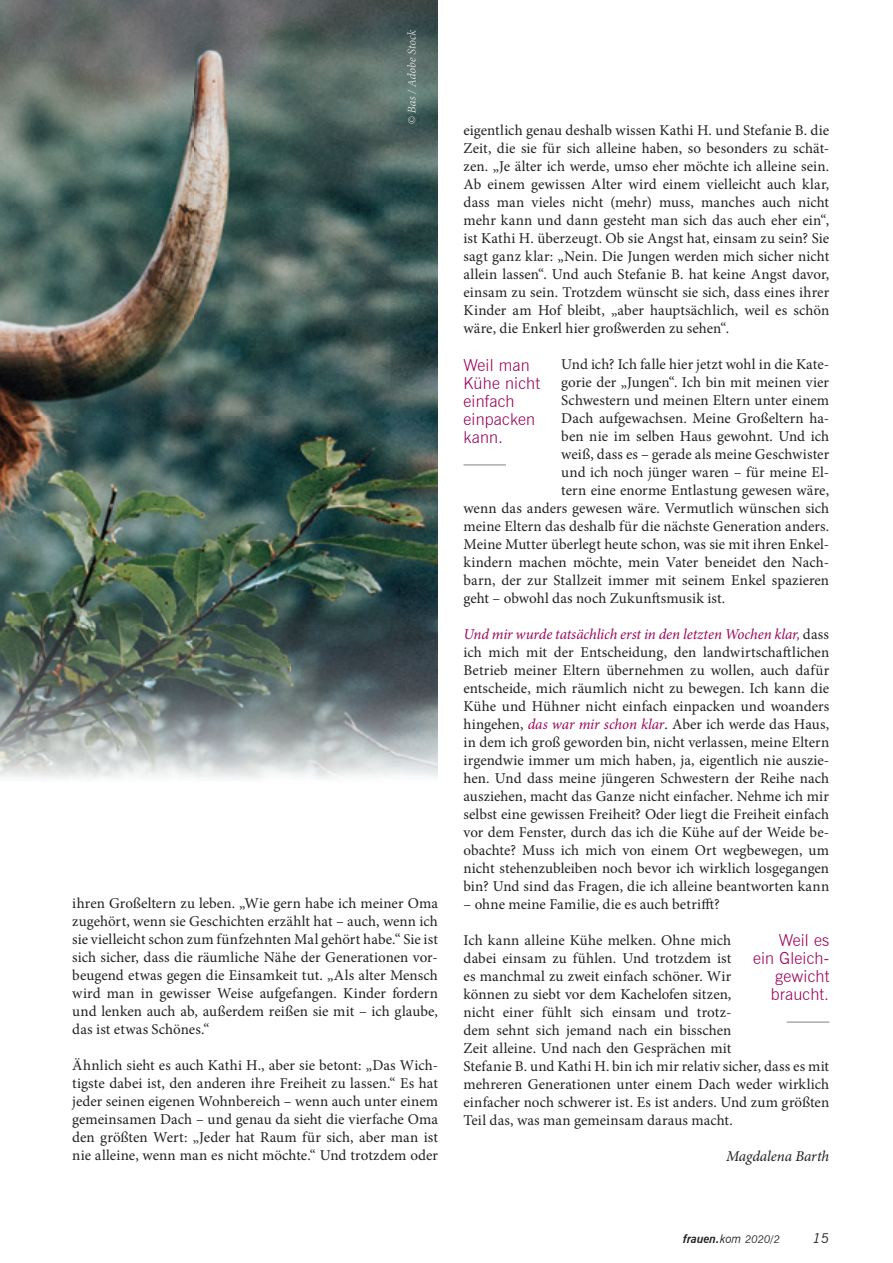
<style>
.page{position:relative;width:893px;height:1263px;background:#fff}
.page>*{position:absolute;margin:0;border:0;box-sizing:border-box;transform-origin:0 0}
.t1{font:300 16.5px/18px "News Gothic BT";letter-spacing:.01em;color:#9a065d}
.t2{font:15px/18px "Minion Pro";color:#231f20;text-align:justify}
.t3{font:italic 15px "Minion Pro";letter-spacing:-.005em;color:#231f20}
.t4{font:italic 13.5px "News Gothic BT";color:#231f20}
.t5{font:italic 700 12px "News Gothic BT";color:#231f20}
.s1{font-style:italic;color:#9a065d}
.s2{font-weight:400}
.s3{font-weight:400;font-size:10.5px}
</style>
<div class="page">
<img style="left:0;top:0;width:438px;height:779px">
<img style="left:407px;top:30px;width:9px;height:97px">
<hr style="left:463px;top:465px;width:43px;height:1px;background:#808285">
<hr style="left:787px;top:1022px;width:42px;height:1px;background:#808285">
<p class="t2" style="left:72px;top:894px;width:367px">ihren Großeltern zu leben. „Wie gern habe ich meiner Oma zugehört, wenn sie Geschichten erzählt hat – auch, wenn ich sie vielleicht schon zum fünfzehnten Mal gehört habe.“ Sie ist sich sicher, dass die räumliche Nähe der Generationen vor&shy;beugend etwas gegen die Einsamkeit tut. „Als alter Mensch wird man in gewisser Weise aufgefangen. Kinder fordern und lenken auch ab, außerdem reißen sie mit – ich glaube, das ist etwas Schönes.“</p>
<p class="t2" style="left:72px;top:1056px;width:367px">Ähnlich sieht es auch Kathi H., aber sie betont: „Das Wich&shy;tigste dabei ist, den anderen ihre Freiheit zu lassen.“ Es hat jeder seinen eigenen Wohnbereich – wenn auch unter einem gemeinsamen Dach – und genau da sieht die vierfache Oma den größten Wert: „Jeder hat Raum für sich, aber man ist nie alleine, wenn man es nicht möchte.“ Und trotzdem oder</p>
<p class="t2" style="left:463px;top:121px;width:367px">eigentlich genau deshalb wissen Kathi H. und Stefanie B. die Zeit, die sie für sich alleine haben, so besonders zu schät&shy;zen. „Je älter ich werde, umso eher möchte ich alleine sein.<br>Ab einem gewissen Alter wird einem vielleicht auch klar, dass man vieles nicht (mehr) muss, manches auch nicht mehr kann und dann gesteht man sich das auch eher ein“, ist Kathi H. überzeugt. Ob sie Angst hat, einsam zu sein? Sie sagt ganz klar: „Nein. Die Jungen werden mich sicher nicht allein lassen“. Und auch Stefanie B. hat keine Angst davor, einsam zu sein. Trotzdem wünscht sie sich, dass eines ihrer Kinder am Hof bleibt, „aber hauptsächlich, weil es schön wäre, die Enkerl hier großwerden zu sehen“.</p>
<p class="t2" style="left:561px;top:355px;width:269px">Und ich? Ich falle hier jetzt wohl in die Kate-</p>
<p class="t2" style="left:561px;top:373px;width:269px">gorie der „Jungen“. Ich bin mit meinen vier</p>
<p class="t2" style="left:561px;top:391px;width:269px">Schwestern und meinen Eltern unter einem</p>
<p class="t2" style="left:561px;top:409px;width:269px">Dach aufgewachsen. Meine Großeltern ha-</p>
<p class="t2" style="left:561px;top:427px;width:269px">ben nie im selben Haus gewohnt. Und ich</p>
<p class="t2" style="left:561px;top:445px;width:269px">weiß, dass es – gerade als meine Geschwister</p>
<p class="t2" style="left:561px;top:463px;width:269px">und ich noch jünger waren – für meine El-</p>
<p class="t2" style="left:561px;top:481px;width:269px">tern eine enorme Entlastung gewesen wäre,</p>
<p class="t2" style="left:463px;top:499px;width:367px">wenn das anders gewesen wäre. Vermutlich wünschen sich</p>
<p class="t2" style="left:463px;top:517px;width:367px">meine Eltern das deshalb für die nächste Generation anders.</p>
<p class="t2" style="left:463px;top:535px;width:367px">Meine Mutter überlegt heute schon, was sie mit ihren Enkel-</p>
<p class="t2" style="left:463px;top:553px;width:367px">kindern machen möchte, mein Vater beneidet den Nach-</p>
<p class="t2" style="left:463px;top:571px;width:367px">barn, der zur Stallzeit immer mit seinem Enkel spazieren</p>
<p class="t2" style="left:463px;top:589px;width:263px">geht – obwohl das noch Zukunftsmusik ist.</p>
<p class="t2" style="left:463px;top:625px;width:367px"><span class="s1">Und mir wurde tatsächlich erst in den letzten Wochen klar,</span> dass ich mich mit der Entscheidung, den landwirtschaftlichen Betrieb meiner Eltern übernehmen zu wollen, auch dafür entscheide, mich räumlich nicht zu bewegen. Ich kann die Kühe und Hühner nicht einfach einpacken und wo anders hingehen, <span class="s1">das war mir schon klar</span>. Aber ich werde das Haus, in dem ich groß geworden bin, nicht verlassen, meine Eltern irgendwie immer um mich haben, ja, eigentlich nie auszie&shy;hen. Und dass meine jüngeren Schwestern der Reihe nach ausziehen, macht das Ganze nicht einfacher. Nehme ich mir selbst eine gewissen Freiheit? Oder liegt die Freiheit einfach vor dem Fenster, durch das ich die Kühe auf der Weide be&shy;obachte? Muss ich mich von einem Ort wegbewegen, um nicht stehenzubleiben noch bevor ich wirklich losgegangen bin? Und sind das Fragen, die ich alleine beantworten kann</p>
<p class="t2" style="left:463px;top:895px;width:258px">– ohne meine Familie, die es auch betrifft?</p>
<p class="t2" style="left:463px;top:931px;width:367px;text-align:left">Ich kann alleine Kühe melken. Ohne mich<br>dabei einsam zu fühlen. Und trotzdem ist<br>es manchmal zu zweit einfach schöner. Wir<br>können zu siebt vor dem Kachelofen sitzen,<br>nicht einer fühlt sich einsam und trotz-<br>dem sehnt sich jemand nach ein bisschen<br>Zeit alleine. Und nach den Ge sprächen mit<br>Stefanie B. und Kathi H. bin ich mir relativ sicher, dass es mit mehreren Generationen unter einem Dach weder wirklich einfacher noch schwerer ist. Es ist anders. Und zum größten Teil das, was man gemeinsam daraus macht.</p>
<p class="t3" style="left:726px;top:1146px;width:104px">Magdalena Barth</p>
<p class="t1" style="left:463px;top:356px;width:78px">Weil man<br>Kühe nicht einfach einpacken kann.</p>
<p class="t1" style="left:753px;top:931px;width:78px;text-align:right">Weil es<br>ein Gleich&shy;gewicht braucht.</p>
<p class="t5" style="left:683px;top:1232px;width:98px">frauen.<span class="s2">kom</span> <span class="s3">2020/2</span></p>
<p class="t4" style="left:813px;top:1230px;width:18px">15</p>
</div>
